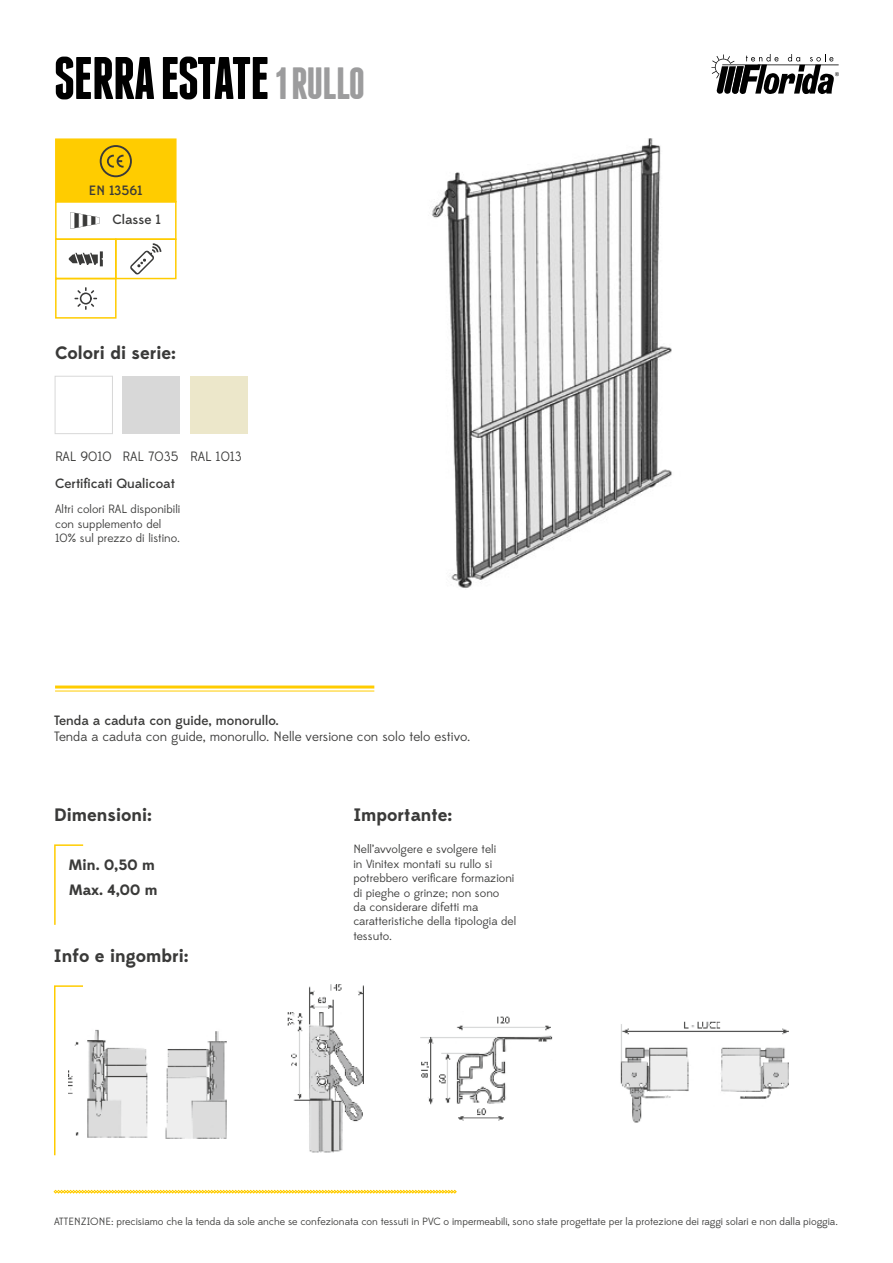
<style>
.page{position:relative;width:893px;height:1263px;background:#fff}
.page>*{position:absolute;margin:0;border:0;box-sizing:border-box;transform-origin:0 0}
.t1{font:700 60px "Franchise";letter-spacing:-.025em;color:#000}
.t2{font:700 18px "Edmondsans";color:#3a3a39}
.t3{font:700 15px "Edmondsans";color:#3a3a39}
.t4{font:13.5px "Edmondsans";color:#3a3a39}
.t5{font:500 13.5px "Edmondsans";color:#3a3a39}
.t6{font:12px/14.4px "Edmondsans";color:#3a3a39}
.t7{font:10.5px "Edmondsans";color:#3a3a39}
.s1{font-size:45px;color:#9c9c9d}
</style>
<div class="page">
<svg style="left:54px;top:1190px;width:403px;height:3px"></svg>
<div style="left:55px;top:138px;width:122px;height:64px;background:#fc0;border:2px solid #fc0"></div>
<div style="left:55px;top:278px;width:62px;height:41px;border:2px solid #fc0"></div>
<div style="left:55px;top:238px;width:62px;height:41px;border:2px solid #fc0"></div>
<div style="left:55px;top:201px;width:122px;height:39px;border:2px solid #fc0"></div>
<div style="left:100px;top:145px;width:32px;height:32px;border:2px solid #3a3a39;border-radius:50%"></div>
<svg style="left:107px;top:155px;width:17px;height:13px"></svg>
<svg style="left:74px;top:287px;width:23px;height:23px"></svg>
<div style="left:55px;top:376px;width:58px;height:58px;border:1px solid #d8d8d8"></div>
<div style="left:123px;top:376px;width:57px;height:58px;background:#d8d8d8"></div>
<div style="left:190px;top:376px;width:58px;height:58px;background:#ece7ca"></div>
<hr style="left:55px;top:685px;width:319px;height:3px;background:#fc0">
<hr style="left:55px;top:690px;width:319px;height:1px;background:#fc0">
<svg style="left:70px;top:212px;width:30px;height:17px"></svg>
<div style="left:115px;top:238px;width:62px;height:41px;border:2px solid #fc0"></div>
<svg style="left:130px;top:243px;width:31px;height:32px"></svg>
<svg style="left:69px;top:251px;width:34px;height:15px"></svg>
<svg style="left:54px;top:844px;width:30px;height:81px"></svg>
<svg style="left:54px;top:985px;width:29px;height:171px"></svg>
<svg style="left:711px;top:54px;width:128px;height:40px"></svg>
<img style="left:431px;top:138px;width:241px;height:450px">
<img style="left:69px;top:1003px;width:157px;height:137px">
<img style="left:287px;top:984px;width:77px;height:169px">
<img style="left:420px;top:1016px;width:133px;height:105px">
<img style="left:620px;top:1021px;width:169px;height:102px">
<h1 class="t1" style="left:54px;top:50px;width:313px">SERRA ESTATE <span class="s1">1 RULLO</span></h1>
<p class="t5" style="left:89px;top:182px;width:55px">EN 13561</p>
<p class="t5" style="left:112px;top:211px;width:50px">Classe 1</p>
<h2 class="t2" style="left:55px;top:342px;width:123px">Colori di serie:</h2>
<p class="t4" style="left:55px;top:448px;width:188px">RAL 9010 RAL 7035 RAL 1013</p>
<p class="t5" style="left:55px;top:475px;width:121px">Certificati Qualicoat</p>
<p class="t6" style="left:55px;top:502px;width:127px">Altri colori RAL disponibili con supplemento del<br>10% sul prezzo di listino.</p>
<p class="t5" style="left:54px;top:712px;width:227px">Tenda a caduta con guide, monorullo.</p>
<p class="t4" style="left:54px;top:728px;width:418px">Tenda a caduta con guide, monorullo. Nelle versione con solo telo estivo.</p>
<h2 class="t2" style="left:54px;top:804px;width:99px">Dimensioni:</h2>
<p class="t3" style="left:69px;top:856px;width:88px">Min. 0,50 m</p>
<p class="t3" style="left:69px;top:880px;width:90px">Max. 4,00 m</p>
<h2 class="t2" style="left:54px;top:945px;width:136px">Info e ingombri:</h2>
<h2 class="t2" style="left:353px;top:804px;width:100px">Importante:</h2>
<p class="t6" style="left:353px;top:842px;width:164px">Nell’avvolgere e svolgere teli<br>in Vinitex montati su rullo si potrebbero verificare formazioni di pieghe o grinze; non sono<br>da considerare difetti ma caratteristiche della tipologia del tessuto.</p>
<p class="t7" style="left:54px;top:1215px;width:785px">ATTENZIONE: precisiamo che la tenda da sole anche se confezionata con tessuti in PVC o impermeabili, sono state progettate per la protezione dei raggi solari e non dalla pioggia.</p>
</div>
